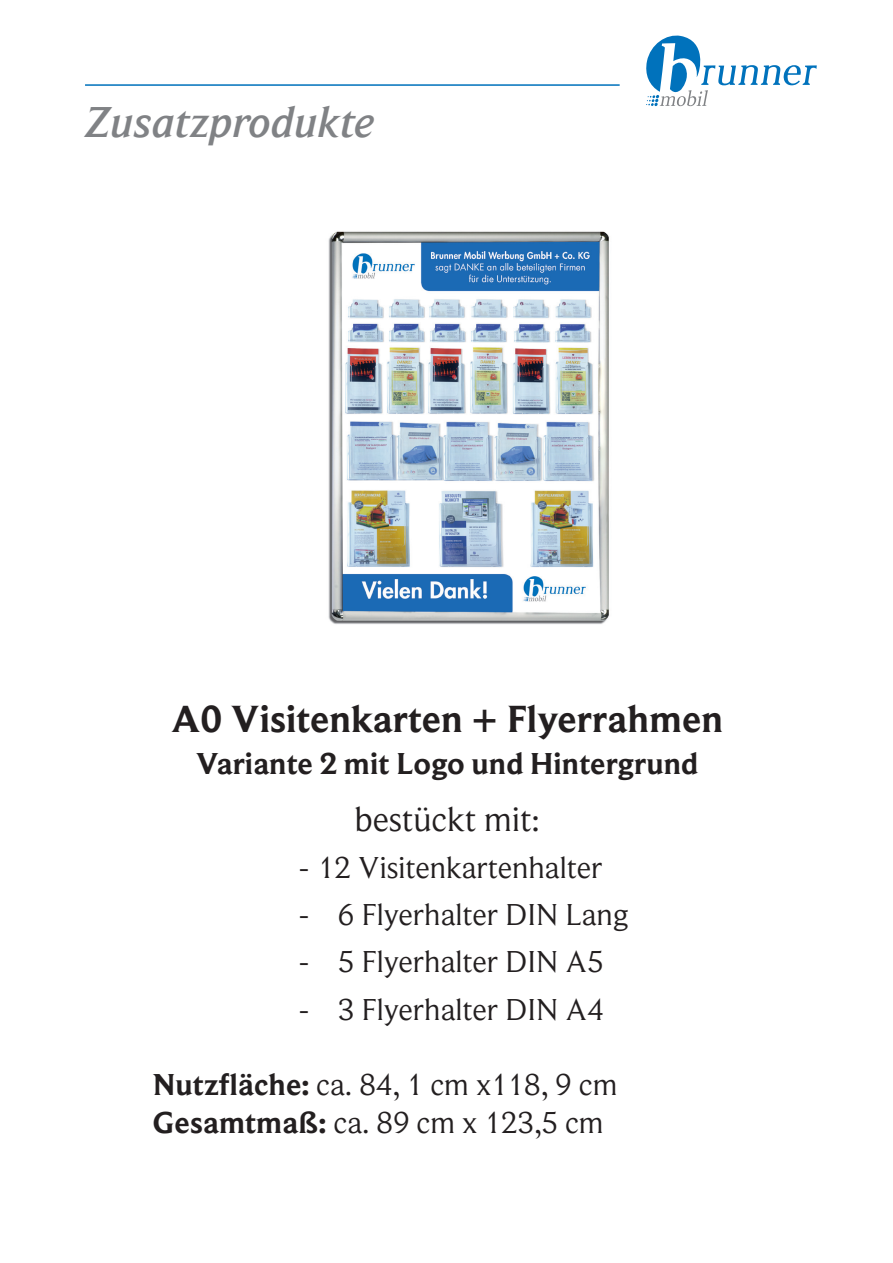
<style>
.page{position:relative;width:893px;height:1263px;background:#fff}
.page>*{position:absolute;margin:0;border:0;box-sizing:border-box;transform-origin:0 0}
.t1{font:italic 500 45px "Beaufort Pro";color:#808285}
.t2{font:700 39.3px "Beaufort Pro";color:#231f20}
.t3{font:35.4px "Beaufort Pro";color:#231f20}
.t4{font:31.5px/37.8px "Beaufort Pro";color:#231f20}
.t5{font:700 31.5px "Beaufort Pro";color:#231f20}
.s1{font-weight:700}
</style>
<div class="page">
<hr style="left:85px;top:84px;width:535px;height:2px;background:#0072bc">
<svg style="left:646px;top:35px;width:171px;height:71px"></svg>
<img style="left:328px;top:231px;width:281px;height:393px">
<h1 class="t1" style="left:85px;top:96px;width:291px">Zusatzprodukte</h1>
<p class="t2" style="left:171px;top:696px;width:553px">A0 Visitenkarten + Flyerrahmen</p>
<p class="t5" style="left:196px;top:746px;width:504px">Variante 2 mit Logo und Hintergrund</p>
<p class="t3" style="left:354px;top:799px;width:187px">bestückt mit:</p>
<p class="t4" style="left:298px;top:849px;width:305px">- 12 Visitenkartenhalter</p>
<p class="t4" style="left:298px;top:896px;width:332px">- 6 Flyerhalter DIN Lang</p>
<p class="t4" style="left:298px;top:943px;width:307px">- 5 Flyerhalter DIN A5</p>
<p class="t4" style="left:298px;top:990px;width:307px">- 3 Flyerhalter DIN A4</p>
<p class="t4" style="left:153px;top:1066px;width:466px"><span class="s1">Nutzfläche:</span> ca. 84, 1 cm x118, 9 cm<br><span class="s1">Gesamtmaß:</span> ca. 89 cm x 123,5 cm</p>
</div>
